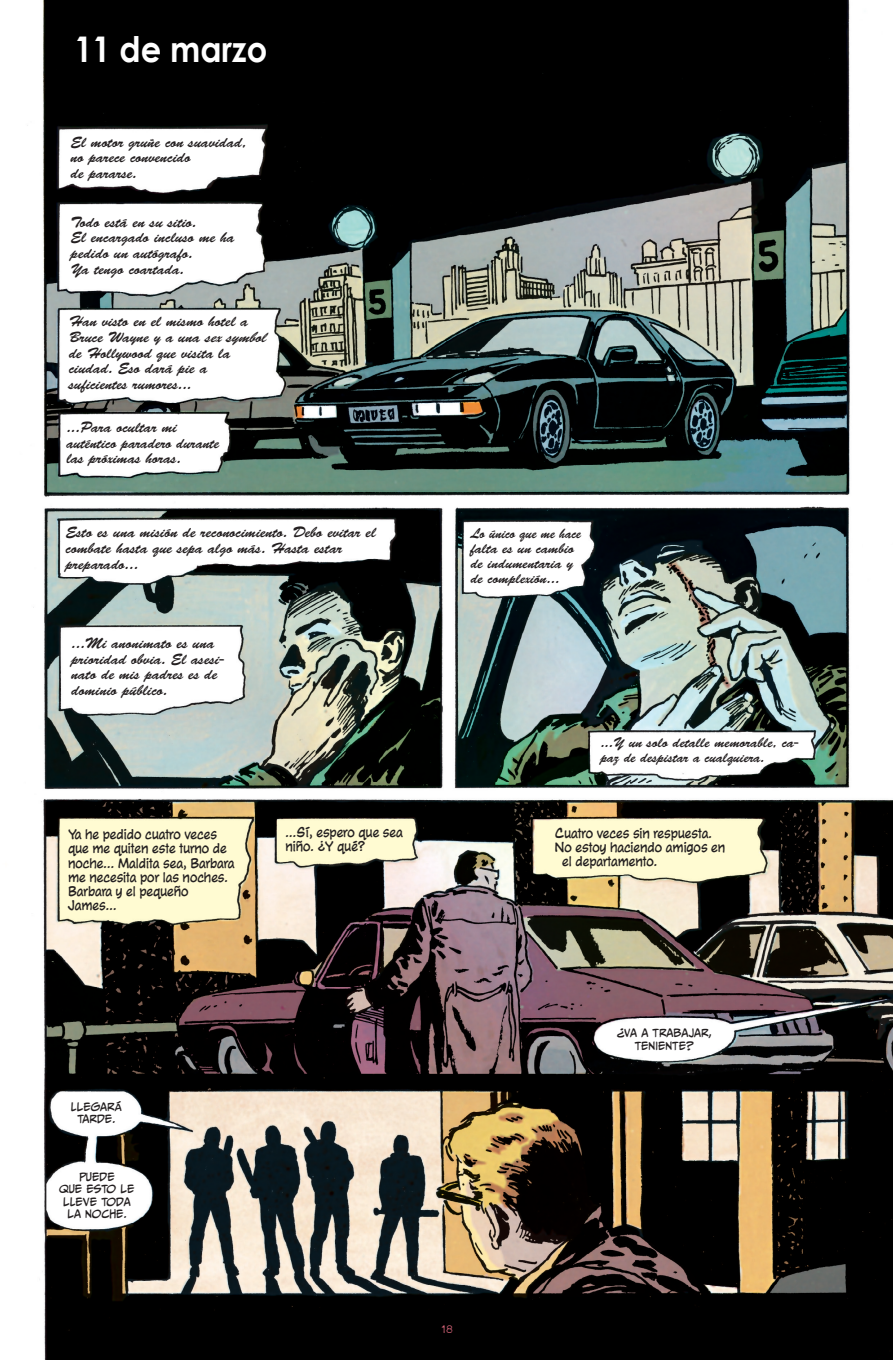
<style>
.page{position:relative;width:893px;height:1360px;background:#fff}
.page>*{position:absolute;margin:0;border:0;box-sizing:border-box;transform-origin:0 0}
.t1{font:700 35.35px "Century Gothic";color:#fff;scale:.91 1}
.t2{font:15.05px/15.8px "Brush Script Std";color:#231f20}
.t3{font:14.35px/14.9px "Brush Script Std";color:#231f20;scale:.91 1}
.t4{font:14.35px/14.9px "Brush Script Std";color:#231f20}
.t5{font:13.3px/14.2px "CC Face Front";color:#231f20}
.t6{font:12.25px "Tox Typewriter";color:#d8657a}
.t7{font:10.33px/12.4px "CC Meanwhile";color:#231f20;text-align:center}
.s1{font-style:italic}
</style>
<div class="page">
<img style="left:27px;top:0;width:866px;height:1359px">
<p class="t1" style="left:75px;top:27px;width:213px">11 de marzo</p>
<p class="t2" style="left:71px;top:134px;width:177px">El motor gruñe con suavidad, no parece convencido<br>de pararse.</p>
<p class="t2" style="left:71px;top:214px;width:165px">Todo está en su sitio.<br>El encargado incluso me ha pedido un autógrafo.<br>Ya tengo coartada.</p>
<p class="t2" style="left:69px;top:314px;width:202px">Han visto en el mismo hotel a<br>Bruce Wayne y a una <span class="s1">sex symbol </span>de Hollywood que visita la ciudad. Eso dará pie a suficientes rumores...</p>
<p class="t2" style="left:67px;top:419px;width:154px">...Para ocultar mi auténtico paradero durante las próximas horas.</p>
<p class="t2" style="left:66px;top:524px;width:311px">Esto es una misión de reconocimiento. Debo evitar el combate hasta que sepa algo más. Hasta estar preparado...</p>
<p class="t2" style="left:72px;top:635px;width:154px">...Mi anonimato es una prioridad obvia. El asesi&shy;nato de mis padres es de dominio público.</p>
<p class="t3" style="left:471px;top:526px;width:123px">Lo único que me hace falta es un cambio de indumentaria y de complexión...</p>
<p class="t4" style="left:601px;top:735px;width:199px">...Y un solo detalle memorable, ca&shy;paz de despistar a cualquiera.</p>
<p class="t5" style="left:68px;top:827px;width:168px">Ya he pedido cuatro veces que me quiten este turno de noche... Maldita sea, Barbara me necesita por las noches.<br>Barbara y el pequeño<br>James...</p>
<p class="t5" style="left:285px;top:825px;width:119px">...Sí, espero que sea niño. ¿Y qué?</p>
<p class="t5" style="left:555px;top:825px;width:159px">Cuatro veces sin respuesta.</p>
<p class="t5" style="left:555px;top:840px;width:172px">No estoy haciendo amigos en</p>
<p class="t5" style="left:562px;top:854px;width:97px">el departamento.</p>
<p class="t7" style="left:71px;top:1100px;width:52px">LLEGARÁ<br>TARDE.</p>
<p class="t7" style="left:59px;top:1170px;width:77px">PUEDE<br>QUE ESTO LE<br>LLEVE TODA<br>LA NOCHE.</p>
<p class="t6" style="left:441px;top:1322px;width:13px">18</p>
<p class="t7" style="left:617px;top:1027px;width:96px">¿VA A TRABAJAR,<br>TENIENTE?</p>
</div>
